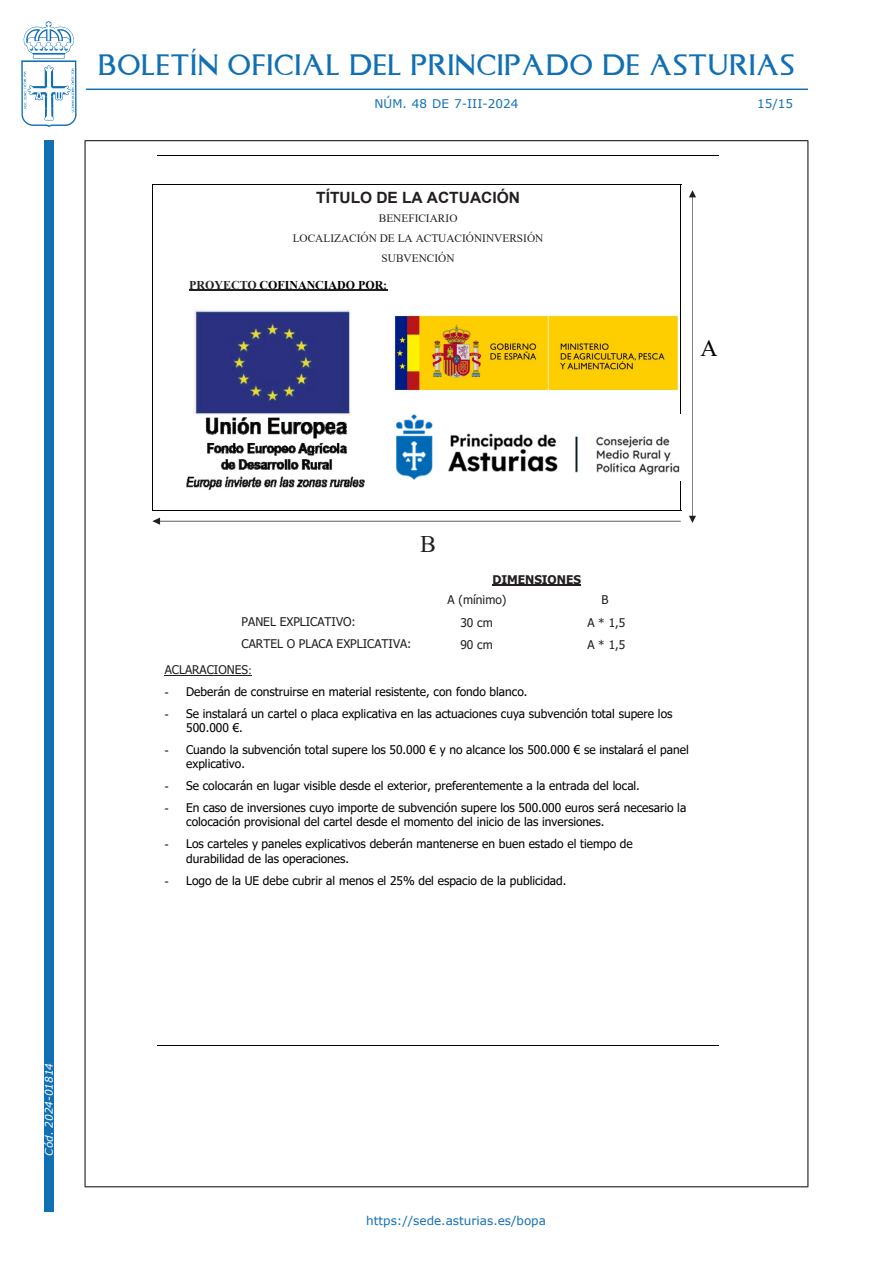
<style>
.page{position:relative;width:893px;height:1263px;background:#fff}
.page>*{position:absolute;margin:0;border:0;box-sizing:border-box;transform-origin:0 0}
.t1{font:24px "Asturica";letter-spacing:.05em;color:#1170b3}
.t2{font:23.85px "Times New Roman";color:#000}
.t3{font:23.85px "Times New Roman";color:#231f1f}
.t4{font:700 15.6px "Arial";color:#231f1f}
.t5{font:12px/14.4px "Tahoma";color:#000}
.t6{font:12px "Tahoma";color:#231f1f}
.t7{font:12px "Verdana";color:#1170b3}
.t8{font:700 12px "Times New Roman";color:#000}
.t9{font:700 12px/19.8px "Tahoma";color:#231f1f}
.t10{font:11.25px/19.8px "Times New Roman";color:#231f1f;text-align:center}
.t11{font:italic 10.5px "Verdana";color:#fff}
.s1{color:#231f1f}
.s2{font-weight:400}
.s3{font-family:"Bookman Old Style"}
.s4{font-family:"Microsoft Sans Serif";color:#231f1f}
</style>
<div class="page">
<div style="left:44px;top:140px;width:10px;height:1072px;background:#1170b3"></div>
<svg style="left:21px;top:21px;width:56px;height:106px"></svg>
<hr style="left:86px;top:89px;width:722px;height:1px;background:#1170b3">
<hr style="left:85px;top:140px;width:723px;height:1px;background:#000">
<hr style="left:85px;top:1186px;width:723px;height:1px;background:#000">
<hr style="left:85px;top:141px;width:1px;height:1045px;background:#000">
<hr style="left:807px;top:141px;width:1px;height:1045px;background:#000">
<hr style="left:157px;top:155px;width:561px;height:1px;background:#000">
<hr style="left:157px;top:1045px;width:561px;height:1px;background:#000">
<img style="left:187px;top:417px;width:177px;height:72px">
<img style="left:193px;top:309px;width:158px;height:107px">
<hr style="left:189px;top:289px;width:198px;height:2px;background:#231f1f">
<hr style="left:152px;top:184px;width:529px;height:1px;background:#000">
<hr style="left:152px;top:184px;width:1px;height:326px;background:#000">
<hr style="left:680px;top:184px;width:1px;height:326px;background:#000">
<hr style="left:152px;top:510px;width:529px;height:1px;background:#000">
<hr style="left:492px;top:584px;width:89px;height:2px;background:#231f1f">
<hr style="left:165px;top:675px;width:87px;height:1px;background:#231f1f">
<svg style="left:152px;top:518px;width:529px;height:7px"></svg>
<svg style="left:689px;top:190px;width:7px;height:333px"></svg>
<img style="left:394px;top:315px;width:285px;height:76px">
<img style="left:396px;top:414px;width:284px;height:66px">
<h1 class="t1" style="left:98px;top:49px;width:697px">BOLETÍN OFICIAL DEL PRINCIPADO DE ASTURIAS</h1>
<p class="t7" style="left:375px;top:95px;width:145px">núm. 48 de 7-iii-2024</p>
<p class="t7" style="left:757px;top:95px;width:37px">15/15</p>
<p class="t4" style="left:316px;top:186px;width:205px">TÍTULO DE LA ACTUACIÓN</p>
<p class="t10" style="left:293px;top:208px;width:252px">BENEFICIARIO<br>LOCALIZACIÓN DE LA ACTUACIÓN INVERSIÓN<br>SUBVENCIÓN</p>
<p class="t8" style="left:189px;top:276px;width:200px"><span class="s1">PROYECTO</span> COFINANCIADO POR<span class="s1">:</span></p>
<p class="t2" style="left:700px;top:331px;width:19px">A</p>
<p class="t11" style="left:42px;top:1155px;width:94px;rotate:-90deg">Cód. 2024-01814</p>
<p class="t3" style="left:420px;top:527px;width:17px">B</p>
<p class="t9" style="left:448px;top:570px;width:135px;text-indent:45px">DIMENSIONES<br><span class="s2">A (mínimo)</span></p>
<p class="t6" style="left:602px;top:591px;width:9px">B</p>
<p class="t6" style="left:242px;top:613px;width:116px">PANEL EXPLICATIVO:</p>
<p class="t6" style="left:460px;top:614px;width:34px">30 cm</p>
<p class="t6" style="left:587px;top:614px;width:39px">A * 1,5</p>
<p class="t6" style="left:242px;top:635px;width:171px">CARTEL O PLACA EXPLICATIVA:</p>
<p class="t6" style="left:460px;top:636px;width:34px">90 cm</p>
<p class="t6" style="left:587px;top:636px;width:39px">A * 1,5</p>
<p class="t6" style="left:165px;top:661px;width:89px">ACLARACIONES<span class="s3">:</span></p>
<p class="t5" style="left:165px;top:685px;width:364px"><span class="s4">-</span> Deberán de construirse en material resistente, con fondo blanco.</p>
<p class="t5" style="left:186px;top:707px;width:488px;text-indent:-21px"><span class="s4">-</span> Se instalará un cartel o placa explicativa en las actuaciones cuya subvención total supere los<br>500.000 €.</p>
<p class="t5" style="left:186px;top:743px;width:504px;text-indent:-21px"><span class="s4">-</span> Cuando la subvención total supere los 50.000 € y no alcance los 500.000 € se instalará el panel explicativo.</p>
<p class="t5" style="left:165px;top:779px;width:477px"><span class="s4">-</span> Se colocarán en lugar visible desde el exterior, preferentemente a la entrada del local.</p>
<p class="t5" style="left:186px;top:801px;width:502px;text-indent:-21px"><span class="s4">-</span> En caso de inversiones cuyo importe de subvención supere los 500.000 euros será necesario la colocación provisional del cartel desde el momento del inicio de las inversiones.</p>
<p class="t5" style="left:186px;top:837px;width:448px;text-indent:-21px"><span class="s4">-</span> Los carteles y paneles explicativos deberán mantenerse en buen estado el tiempo de durabilidad de las operaciones.</p>
<p class="t5" style="left:165px;top:874px;width:403px"><span class="s4">-</span> Logo de la UE debe cubrir al menos el 25% del espacio de la publicidad.</p>
<p class="t7" style="left:366px;top:1212px;width:181px">https://sede.asturias.es/bopa</p>
</div>
